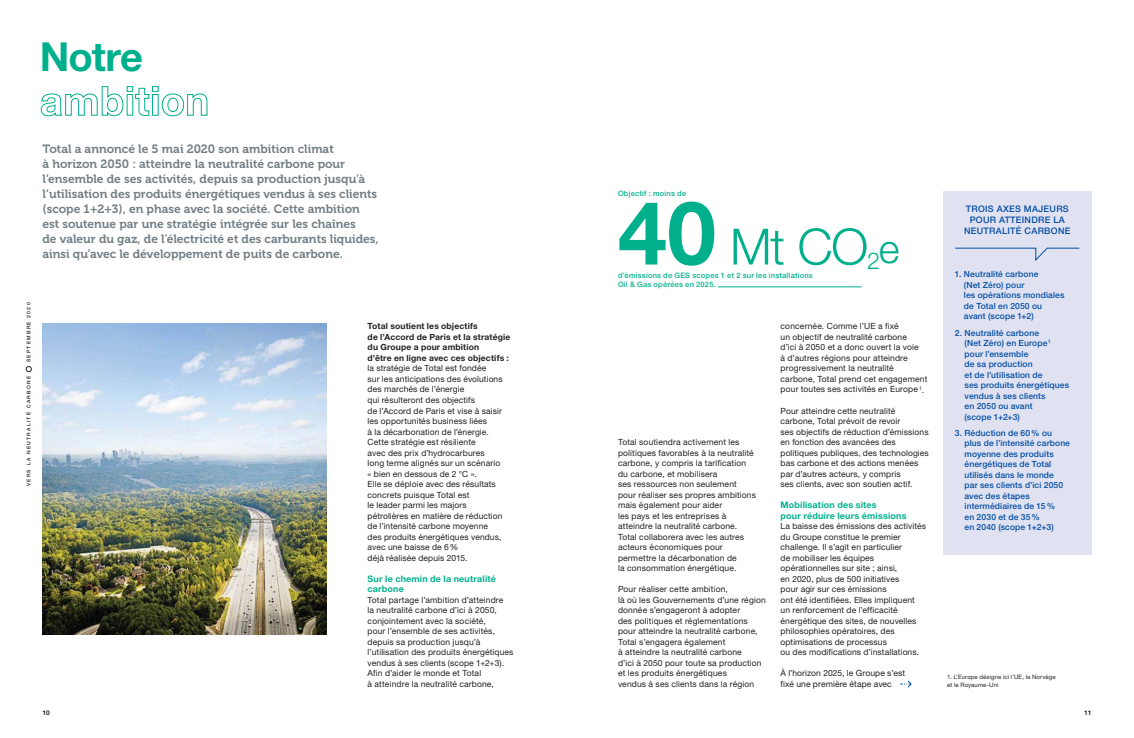
<style>
.page{position:relative;width:1134px;height:738px;background:#fff}
.page>*{position:absolute;margin:0;border:0;box-sizing:border-box;transform-origin:0 0}
.t1{font:700 88px "Helvetica Neue LT Std";color:#00b08d}
.t2{font:300 50px "Helvetica Neue LT Std";color:#00b08d}
.t3{font:700 40px/44px "Helvetica Neue LT Std";letter-spacing:.005em;color:#00b08d}
.t4{font:12px/15px "Museo 700";color:#727d84}
.t5{font:700 9px/10.5px "Helvetica Neue LT Std";letter-spacing:.02em;color:#00b08d}
.t6{font:500 9px/11px "Helvetica Neue LT Std";letter-spacing:.03em;color:#034ea2;text-align:center}
.t7{font:8.5px/10.5px "Helvetica Neue LT Std";letter-spacing:.015em;color:#231f20}
.t8{font:500 8.5px/10.5px "Helvetica Neue LT Std";letter-spacing:.015em;color:#034ea2}
.t9{font:700 8.5px/10.5px "Helvetica Neue LT Std";letter-spacing:.02em;color:#231f20}
.t10{font:500 7.5px/9px "Helvetica Neue LT Std";letter-spacing:.03em;color:#00b08d}
.t11{font:700 6.5px "Helvetica Neue LT Std";color:#231f20}
.t12{font:6px/8px "Helvetica Neue LT Std";letter-spacing:.02em;color:#231f20}
.t13{font:500 5px "Helvetica Neue LT Std";letter-spacing:.25em;color:#231f20}
.s1{font-size:23.2px}
.s2{font-size:40px}
</style>
<div class="page">
<img style="left:43px;top:323px;width:283px;height:310px">
<svg style="left:26px;top:366px;width:6px;height:5px"></svg>
<hr style="left:718px;top:286px;width:144px;height:1px;background:#00b08d">
<svg style="left:900px;top:680px;width:12px;height:7px"></svg>
<div style="left:943px;top:191px;width:148px;height:363px;background:#e0e2f2"></div>
<svg style="left:955px;top:247px;width:125px;height:14px"></svg>
<p class="t13" style="left:27px;top:362px;width:61px;rotate:-90deg">SEPTEMBRE 2020</p>
<p class="t13" style="left:27px;top:485px;width:111px;rotate:-90deg">VERS LA NEUTRALITÉ CARBONE</p>
<h3 class="t3" style="left:40px;top:40px;width:171px">Notre ambition</h3>
<p class="t4" style="left:43px;top:142px;width:338px">Total a annoncé le 5 mai 2020 son ambition climat<br>à horizon 2050 : atteindre la neutralité carbone pour l’ensemble de ses activités, depuis sa production jusqu’à l’utilisation des produits énergétiques vendus à ses clients (scope 1+2+3), en phase avec la société. Cette ambition est soutenue par une stratégie intégrée sur les chaînes<br>de valeur du gaz, de l’électricité et des carburants liquides, ainsi qu’avec le développement de puits de carbone.</p>
<p class="t9" style="left:368px;top:322px;width:144px">Total soutient les objectifs<br>de l’Accord de Paris et la stratégie du Groupe a pour ambition<br>d’être en ligne avec ces objectifs :</p>
<p class="t7" style="left:368px;top:364px;width:137px">la stratégie de Total est fondée<br>sur les anticipations des évolutions des marchés de l’énergie<br>qui résulteront des objectifs<br>de l’Accord de Paris et vise à saisir les opportunités business liées<br>à la décarbonation de l’énergie.<br>Cette stratégie est résiliente<br>avec des prix d’hydrocarbures long terme alignés sur un scénario « bien en dessous de 2 °C ».<br>Elle se déploie avec des résultats concrets puisque Total est<br>le leader parmi les majors pétrolières en matière de réduction de l’intensité carbone moyenne des produits énergétiques vendus, avec une baisse de 6 %<br>déjà réalisée depuis 2015.</p>
<p class="t5" style="left:368px;top:574px;width:130px">Sur le chemin de la neutralité carbone</p>
<p class="t7" style="left:368px;top:595px;width:147px">Total partage l’ambition d’atteindre<br>la neutralité carbone d’ici à 2050, conjointement avec la société,<br>pour l’ensemble de ses activités, depuis sa production jusqu’à l’utilisation des produits énergétiques vendus à ses clients (scope 1+2+3).<br>Afin d’aider le monde et Total<br>à atteindre la neutralité carbone,</p>
<p class="t10" style="left:618px;top:190px;width:70px">Objectif : moins de</p>
<h1 class="t1" style="left:618px;top:202px;width:100px">40</h1>
<h2 class="t2" style="left:730px;top:218px;width:171px">Mt CO<span class="s1">2</span><span class="s2">e</span></h2>
<p class="t10" style="left:618px;top:272px;width:196px">d’émissions de GES scopes 1 et 2 sur les installations<br>Oil &amp; Gas opérées en 2025.</p>
<p class="t7" style="left:618px;top:437px;width:140px">Total soutiendra activement les politiques favorables à la neutralité carbone, y compris la tarification du carbone, et mobilisera<br>ses ressources non seulement pour réaliser ses propres ambitions mais également pour aider<br>les pays et les entreprises à atteindre la neutralité carbone.<br>Total collaborera avec les autres acteurs économiques pour permettre la décarbonation de<br>la consommation énergétique.</p>
<p class="t7" style="left:618px;top:584px;width:149px">Pour réaliser cette ambition,<br>là où les Gouvernements d’une région donnée s’engageront à adopter<br>des politiques et réglementations pour atteindre la neutralité carbone, Total s’engagera également<br>à atteindre la neutralité carbone<br>d’ici à 2050 pour toute sa production et les produits énergétiques<br>vendus à ses clients dans la région</p>
<p class="t7" style="left:780px;top:322px;width:148px">concernée. Comme l’UE a fixé<br>un objectif de neutralité carbone<br>d’ici à 2050 et a donc ouvert la voie<br>à d’autres régions pour atteindre progressivement la neutralité carbone, Total prend cet engagement pour toutes ses activités en Europe <sup>1</sup>.</p>
<p class="t7" style="left:780px;top:406px;width:150px">Pour atteindre cette neutralité carbone, Total prévoit de revoir<br>ses objectifs de réduction d’émissions en fonction des avancées des politiques publiques, des technologies bas carbone et des actions menées par d’autres acteurs, y compris<br>ses clients, avec son soutien actif.</p>
<p class="t5" style="left:780px;top:500px;width:128px">Mobilisation des sites<br>pour réduire leurs émissions</p>
<p class="t7" style="left:780px;top:521px;width:147px">La baisse des émissions des activités du Groupe constitue le premier challenge. Il s’agit en particulier<br>de mobiliser les équipes opérationnelles sur site ; ainsi,<br>en 2020, plus de 500 initiatives<br>pour agir sur ces émissions<br>ont été identifiées. Elles impliquent un renforcement de l’efficacité énergétique des sites, de nouvelles philosophies opératoires, des optimisations de processus<br>ou des modifications d’installations.</p>
<p class="t7" style="left:780px;top:668px;width:126px">À l’horizon 2025, le Groupe s’est fixé une première étape avec</p>
<p class="t6" style="left:964px;top:204px;width:108px">TROIS AXES MAJEURS<br>POUR ATTEINDRE LA<br>NEUTRALITÉ CARBONE</p>
<p class="t8" style="left:964px;top:270px;width:102px;text-indent:-9px">1. Neutralité carbone<br>(Net Zéro) pour<br>les opérations mondiales de Total en 2050 ou avant (scope 1+2)</p>
<p class="t8" style="left:964px;top:328px;width:106px;text-indent:-10px">2. Neutralité carbone<br>(Net Zéro) en Europe <sup>1 </sup>pour l’ensemble<br>de sa production<br>et de l’utilisation de<br>ses produits énergétiques vendus à ses clients<br>en 2050 ou avant<br>(scope 1+2+3)</p>
<p class="t8" style="left:964px;top:428px;width:107px;text-indent:-10px">3. Réduction de 60 % ou plus de l’intensité carbone moyenne des produits énergétiques de Total utilisés dans le monde<br>par ses clients d’ici 2050 avec des étapes intermédiaires de 15 %<br>en 2030 et de 35 %<br>en 2040 (scope 1+2+3)</p>
<p class="t12" style="left:947px;top:672px;width:110px">1. L’Europe désigne ici l’UE, la Norvège et le Royaume-Uni</p>
<p class="t11" style="left:43px;top:710px;width:9px">10</p>
<p class="t11" style="left:1084px;top:710px;width:9px">11</p>
</div>
